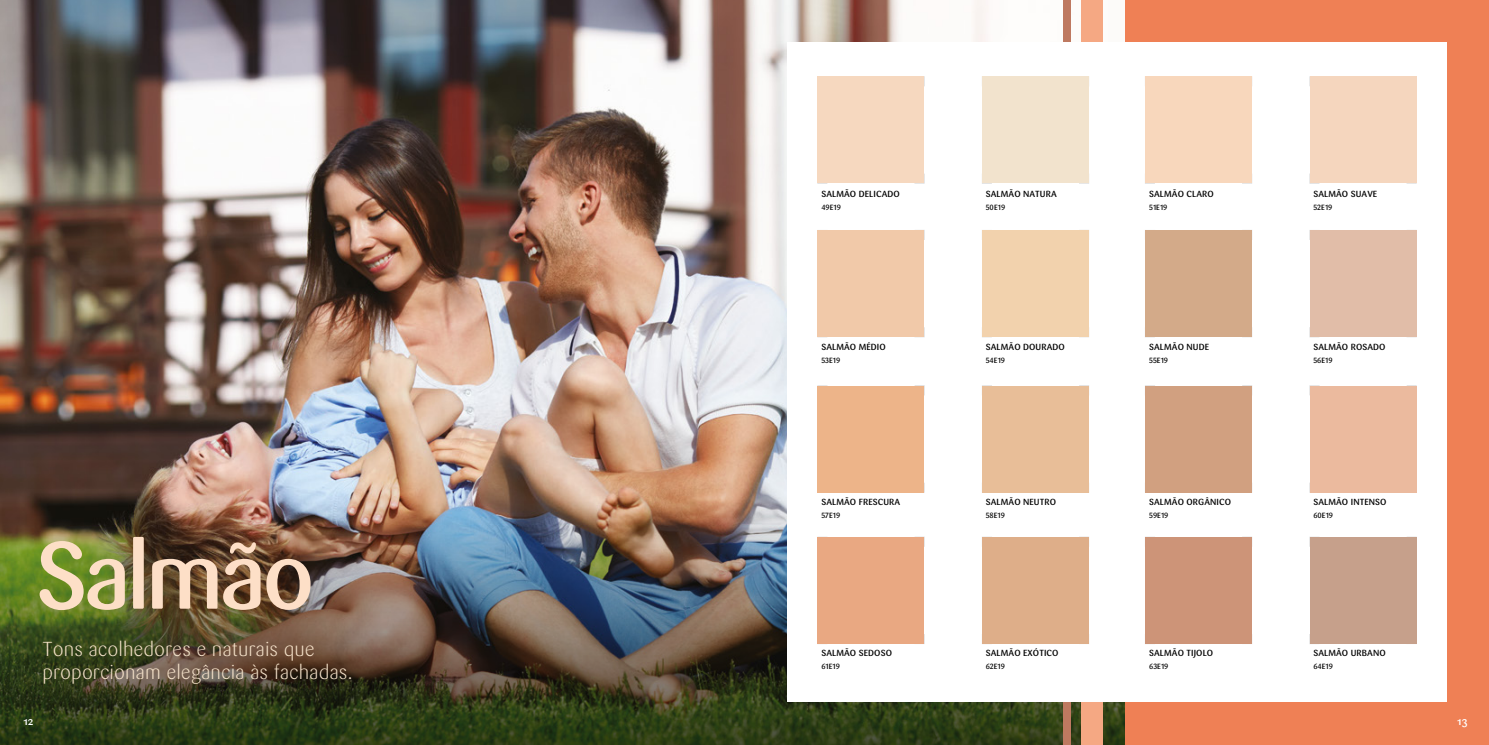
<style>
.page{position:relative;width:1489px;height:745px;background:#fff}
.page>*{position:absolute;margin:0;border:0;box-sizing:border-box;transform-origin:0 0}
.t1{font:500 93.75px "Sari Pro";letter-spacing:-.05em;color:#fddfc7}
.t2{font:300 20px/23.8px "Sari Pro";color:#f6e3cb}
.t3{font:500 11.25px "Sari Pro";color:#fff}
.t4{font:500 8.75px "Sari Pro";letter-spacing:.01em;color:#000}
.t5{font:500 7.5px "Sari Pro";letter-spacing:.005em;color:#000}
</style>
<div class="page">
<img style="left:0;top:0;width:1103px;height:385px">
<img style="left:0;top:385px;width:1124px;height:359px">
<div style="left:1081px;top:0;width:21px;height:744px;background:#f5a883"></div>
<div style="left:1063px;top:0;width:7px;height:744px;background:#be7960"></div>
<div style="left:1124px;top:0;width:364px;height:744px;background:#ef8055"></div>
<div style="left:787px;top:43px;width:659px;height:659px;background:#fff"></div>
<div style="left:817px;top:76px;width:107px;height:107px;background:#f6d8bf"></div>
<div style="left:817px;top:230px;width:107px;height:107px;background:#f1c9a9"></div>
<div style="left:817px;top:385px;width:107px;height:107px;background:#edb489"></div>
<div style="left:817px;top:536px;width:107px;height:107px;background:#e9a882"></div>
<div style="left:982px;top:76px;width:106px;height:107px;background:#f2e3cd"></div>
<div style="left:982px;top:230px;width:106px;height:107px;background:#f2d2ad"></div>
<div style="left:982px;top:385px;width:106px;height:107px;background:#e8be98"></div>
<div style="left:982px;top:536px;width:106px;height:107px;background:#deae89"></div>
<div style="left:1145px;top:76px;width:106px;height:107px;background:#f8d7bc"></div>
<div style="left:1145px;top:230px;width:106px;height:107px;background:#d3aa89"></div>
<div style="left:1145px;top:385px;width:106px;height:107px;background:#d1a080"></div>
<div style="left:1145px;top:536px;width:106px;height:107px;background:#cd9478"></div>
<div style="left:1309px;top:76px;width:107px;height:107px;background:#f5d6be"></div>
<div style="left:1309px;top:230px;width:107px;height:107px;background:#e1bda8"></div>
<div style="left:1309px;top:385px;width:107px;height:107px;background:#ebba9e"></div>
<div style="left:1309px;top:536px;width:107px;height:107px;background:#c6a08b"></div>
<h1 class="t1" style="left:35px;top:514px;width:281px">Salmão</h1>
<h2 class="t2" style="left:43px;top:636px;width:312px">Tons acolhedores e naturais que proporcionam elegância às fachadas.</h2>
<p class="t4" style="left:821px;top:188px;width:80px">SALMÃO DELICADO</p>
<p class="t5" style="left:821px;top:202px;width:21px">49E19</p>
<p class="t4" style="left:985px;top:188px;width:72px">SALMÃO NATURA</p>
<p class="t5" style="left:985px;top:202px;width:21px">50E19</p>
<p class="t4" style="left:1149px;top:188px;width:66px">SALMÃO CLARO</p>
<p class="t5" style="left:1149px;top:202px;width:20px">51E19</p>
<p class="t4" style="left:1313px;top:188px;width:65px">SALMÃO SUAVE</p>
<p class="t5" style="left:1313px;top:202px;width:21px">52E19</p>
<p class="t4" style="left:821px;top:341px;width:66px">SALMÃO MÉDIO</p>
<p class="t5" style="left:821px;top:355px;width:20px">53E19</p>
<p class="t4" style="left:985px;top:341px;width:80px">SALMÃO DOURADO</p>
<p class="t5" style="left:985px;top:355px;width:21px">54E19</p>
<p class="t4" style="left:1149px;top:341px;width:61px">SALMÃO NUDE</p>
<p class="t5" style="left:1149px;top:355px;width:21px">55E19</p>
<p class="t4" style="left:1313px;top:341px;width:74px">SALMÃO ROSADO</p>
<p class="t5" style="left:1313px;top:355px;width:21px">56E19</p>
<p class="t4" style="left:821px;top:496px;width:80px">SALMÃO FRESCURA</p>
<p class="t5" style="left:821px;top:510px;width:20px">57E19</p>
<p class="t4" style="left:985px;top:496px;width:72px">SALMÃO NEUTRO</p>
<p class="t5" style="left:985px;top:510px;width:21px">58E19</p>
<p class="t4" style="left:1149px;top:496px;width:83px">SALMÃO ORGÂNICO</p>
<p class="t5" style="left:1149px;top:510px;width:21px">59E19</p>
<p class="t4" style="left:1313px;top:496px;width:74px">SALMÃO INTENSO</p>
<p class="t5" style="left:1313px;top:510px;width:21px">60E19</p>
<p class="t4" style="left:821px;top:647px;width:72px">SALMÃO SEDOSO</p>
<p class="t5" style="left:821px;top:661px;width:20px">61E19</p>
<p class="t4" style="left:985px;top:647px;width:74px">SALMÃO EXÓTICO</p>
<p class="t5" style="left:985px;top:661px;width:21px">62E19</p>
<p class="t4" style="left:1149px;top:647px;width:66px">SALMÃO TIJOLO</p>
<p class="t5" style="left:1149px;top:661px;width:21px">63E19</p>
<p class="t4" style="left:1313px;top:647px;width:74px">SALMÃO URBANO</p>
<p class="t5" style="left:1313px;top:661px;width:21px">64E19</p>
<p class="t3" style="left:23px;top:713px;width:12px">12</p>
<p class="t3" style="left:1456px;top:713px;width:12px">13</p>
</div>
